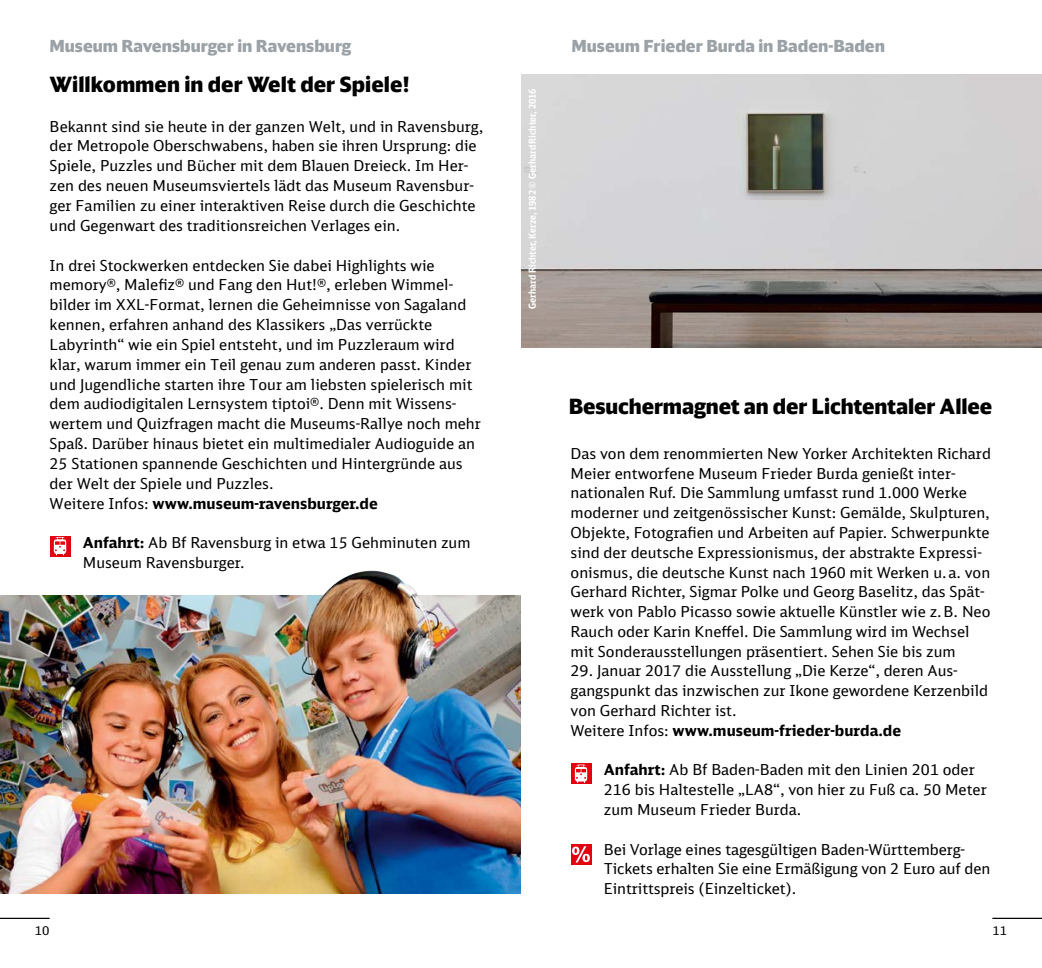
<style>
.page{position:relative;width:1042px;height:968px;background:#fff}
.page>*{position:absolute;margin:0;border:0;box-sizing:border-box;transform-origin:0 0}
.t1{font:900 21px "DB Head";letter-spacing:-.005em;color:#000}
.t2{font:900 16.62px "DB Head";color:#9aa2a7}
.t3{font:15.05px/19.8px "DB Sans";color:#000}
.t4{font:12.25px "DB Sans";color:#000}
.t5{font:700 9.62px "DB Sans Cond";color:#fff}
.s1{font-weight:700}
</style>
<div class="page">
<svg style="left:50px;top:536px;width:20px;height:20px"></svg>
<svg style="left:54px;top:537px;width:12px;height:18px"></svg>
<img style="left:0;top:595px;width:521px;height:298px">
<img style="left:304px;top:570px;width:129px;height:102px">
<hr style="left:992px;top:917px;width:50px;height:1px;background:#000">
<hr style="left:0;top:917px;width:50px;height:1px;background:#000">
<img style="left:521px;top:74px;width:521px;height:273px">
<svg style="left:571px;top:763px;width:20px;height:21px"></svg>
<svg style="left:575px;top:764px;width:12px;height:18px"></svg>
<div style="left:570px;top:843px;width:21px;height:21px;background:#e3000f"></div>
<svg style="left:572px;top:846px;width:18px;height:16px"></svg>
<p class="t2" style="left:50px;top:35px;width:303px">Museum Ravensburger in Ravensburg</p>
<h1 class="t1" style="left:50px;top:70px;width:361px">Willkommen in der Welt der Spiele!</h1>
<p class="t3" style="left:50px;top:116px;width:435px">Bekannt sind sie heute in der ganzen Welt, und in Ravensburg, der Metropole Oberschwabens, haben sie ihren Ursprung: die Spiele, Puzzles und Bücher mit dem Blauen Dreieck. Im Her&shy;zen des neuen Museumsviertels lädt das Museum Ravensbur&shy;ger Familien zu einer interaktiven Reise durch die Geschichte und Gegenwart des traditionsreichen Verlages ein.</p>
<p class="t3" style="left:50px;top:255px;width:433px">In drei Stockwerken entdecken Sie dabei Highlights wie memory®, Malefiz® und Fang den Hut!®, erleben Wimmel&shy;bilder im XXL-Format, lernen die Geheimnisse von Sagaland kennen, erfahren anhand des Klassikers „Das verrückte Labyrinth“ wie ein Spiel entsteht, und im Puzzleraum wird klar, warum immer ein Teil genau zum anderen passt. Kinder und Jugendliche starten ihre Tour am liebsten spielerisch mit dem audiodigitalen Lernsystem tiptoi®. Denn mit Wissens&shy;wertem und Quizfragen macht die Museums-Rallye noch mehr Spaß. Darüber hinaus bietet ein multimedialer Audioguide an 25 Stationen spannende Geschichten und Hintergründe aus der Welt der Spiele und Puzzles.<br>Weitere Infos: <span class="s1">www.museum-ravensburger.de</span></p>
<p class="t3" style="left:83px;top:532px;width:389px"><span class="s1">Anfahrt:</span> Ab Bf Ravensburg in etwa 15 Gehminuten zum<br>Museum Ravensburger.</p>
<p class="t5" style="left:526px;top:309px;width:222px;rotate:-90deg">Gerhard Richter, Kerze, 1982 © Gerhard Richter, 2016</p>
<p class="t2" style="left:571px;top:35px;width:315px">Museum Frieder Burda in Baden-Baden</p>
<h1 class="t1" style="left:569px;top:393px;width:425px">Besuchermagnet an der Lichtentaler Allee</h1>
<p class="t3" style="left:570px;top:443px;width:422px">Das von dem renommierten New Yorker Architekten Richard Meier entworfene Museum Frieder Burda genießt inter&shy;nationalen Ruf. Die Sammlung umfasst rund 1.000 Werke moderner und zeitgenössischer Kunst: Gemälde, Skulpturen, Objekte, Fotografien und Arbeiten auf Papier. Schwerpunkte sind der deutsche Expressionismus, der abstrakte Expressi&shy;onismus, die deutsche Kunst nach 1960 mit Werken u.a. von Gerhard Richter, Sigmar Polke und Georg Baselitz, das Spät&shy;werk von Pablo Picasso sowie aktuelle Künstler wie z.B. Neo Rauch oder Karin Kneffel. Die Sammlung wird im Wechsel mit Sonderausstellungen präsentiert. Sehen Sie bis zum</p>
<p class="t3" style="left:570px;top:660px;width:419px">29. Januar 2017 die Ausstellung „Die Kerze“, deren Aus&shy;gangspunkt das inzwischen zur Ikone gewordene Kerzenbild von Gerhard Richter ist.<br>Weitere Infos: <span class="s1">www.museum-frieder-burda.de</span></p>
<p class="t3" style="left:604px;top:759px;width:384px"><span class="s1">Anfahrt:</span> Ab Bf Baden-Baden mit den Linien 201 oder<br>216 bis Haltestelle „LA8“, von hier zu Fuß ca. 50 Meter zum Museum Frieder Burda.</p>
<p class="t3" style="left:604px;top:838px;width:388px">Bei Vorlage eines tagesgültigen Baden-Württemberg-<br>Tickets erhalten Sie eine Ermäßigung von 2 Euro auf den<br>Eintrittspreis (Einzelticket).</p>
<p class="t4" style="left:35px;top:923px;width:16px">10</p>
<p class="t4" style="left:992px;top:923px;width:16px">11</p>
</div>
